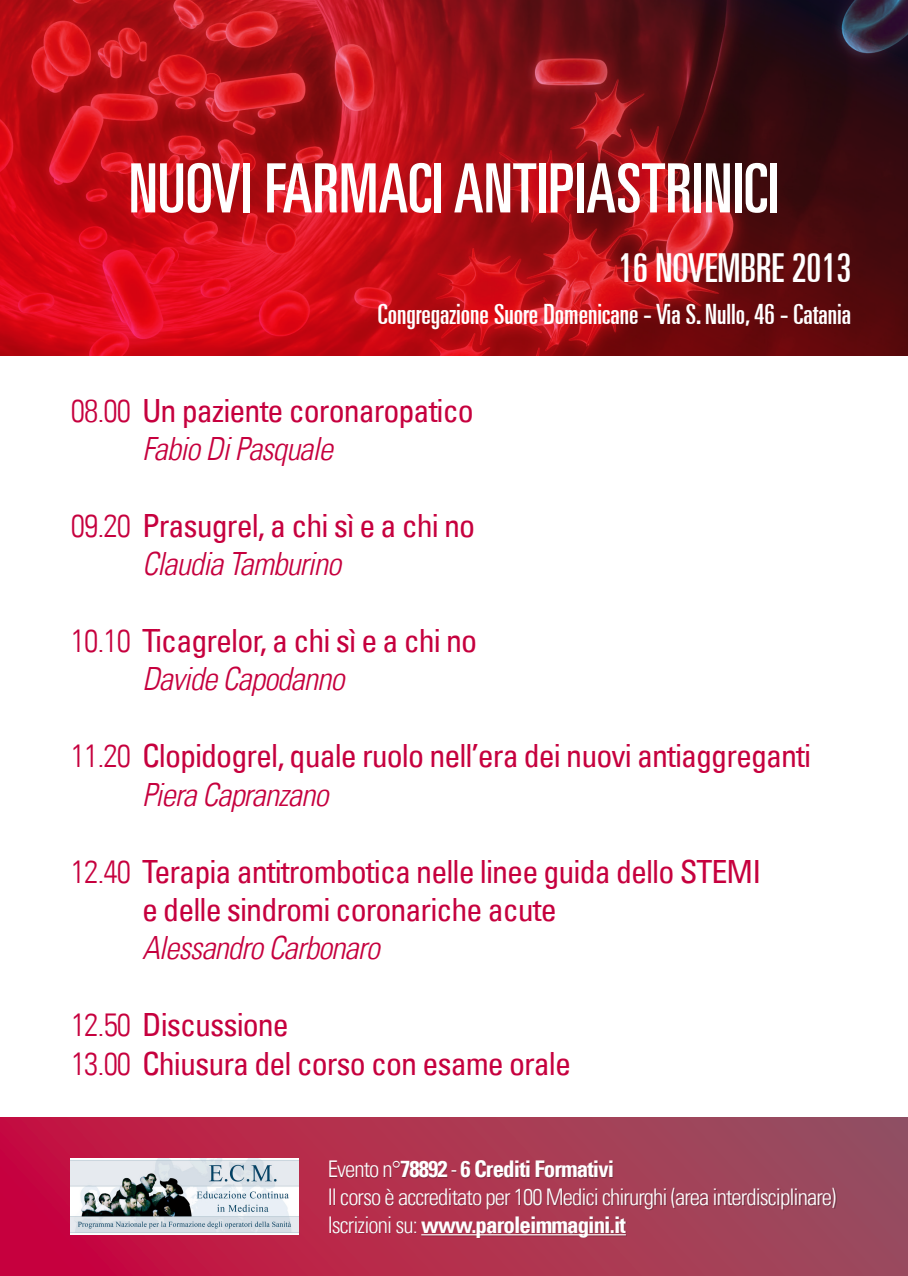
<style>
.page{position:relative;width:908px;height:1276px;background:#fff}
.page>*{position:absolute;margin:0;border:0;box-sizing:border-box;transform-origin:0 0}
.t1{font:ultra-condensed 68px "Univers LT";color:#fff}
.t2{font:ultra-condensed 40px "Univers LT";color:#fff}
.t3{font:condensed 32px/38.4px "Univers LT";letter-spacing:-.03em;color:#c6003e}
.t4{font:italic 300 condensed 32px "Univers LT";letter-spacing:-.03em;color:#c6003e}
.t5{font:ultra-condensed 28px "Univers LT";color:#fff}
.t6{font:300 condensed 23px/27.6px "Univers LT";letter-spacing:-.04em;color:#fff}
.s1{font-weight:300}
.s2{font-weight:300;font-style:italic}
.s3{font-weight:700}
</style>
<div class="page">
<img style="left:0;top:0;width:907px;height:356px">
<svg style="left:0;top:1117px;width:907px;height:159px"></svg>
<div style="left:330px;top:1161px;width:506px;height:77px;background:#1a171c;opacity:.3"></div>
<hr style="left:421px;top:1234px;width:204px;height:1px;background:#fff">
<img style="left:71px;top:1158px;width:227px;height:76px">
<h1 class="t1" style="left:129px;top:150px;width:651px">NUOVI FARMACI ANTIPIASTRINICI</h1>
<p class="t2" style="left:618px;top:245px;width:234px">16 NOVEMBRE 2013</p>
<p class="t5" style="left:377px;top:298px;width:474px">Congregazione Suore Domenicane - Via S. Nullo, 46 - Catania</p>
<p class="t3" style="left:142px;top:390px;width:333px;text-indent:-71px"><span class="s1">08.00</span> Un paziente coronaropatico<br><span class="s2">Fabio Di Pasquale</span></p>
<p class="t3" style="left:142px;top:506px;width:334px;text-indent:-71px"><span class="s1">09.20</span> Prasugrel, a chi sì e a chi no<br><span class="s2">Claudia Tamburino</span></p>
<p class="t3" style="left:142px;top:621px;width:336px;text-indent:-71px"><span class="s1">10.10</span> Ticagrelor, a chi sì e a chi no<br><span class="s2">Davide Capodanno</span></p>
<p class="t3" style="left:142px;top:736px;width:670px;text-indent:-71px"><span class="s1">11.20</span> Clopidogrel, quale ruolo nell’era dei nuovi antiaggreganti<br><span class="s2">Piera Capranzano</span></p>
<p class="t3" style="left:142px;top:851px;width:620px;text-indent:-71px"><span class="s1">12.40</span> Terapia antitrombotica nelle linee guida dello STEMI e delle sindromi coronariche acute</p>
<p class="t4" style="left:142px;top:929px;width:239px">Alessandro Carbonaro</p>
<p class="t3" style="left:71px;top:1005px;width:501px"><span class="s1">12.50</span> Discussione<br><span class="s1">13.00</span> Chiusura del corso con esame orale</p>
<p class="t6" style="left:327px;top:1155px;width:510px">Evento n°<span class="s3">78892</span> - <span class="s3">6 Crediti Formativi<br></span>Il corso è accreditato per 100 Medici chirurghi (area interdisciplinare)<br>Iscrizioni su: <span class="s3">www.paroleimmagini.it</span></p>
</div>
